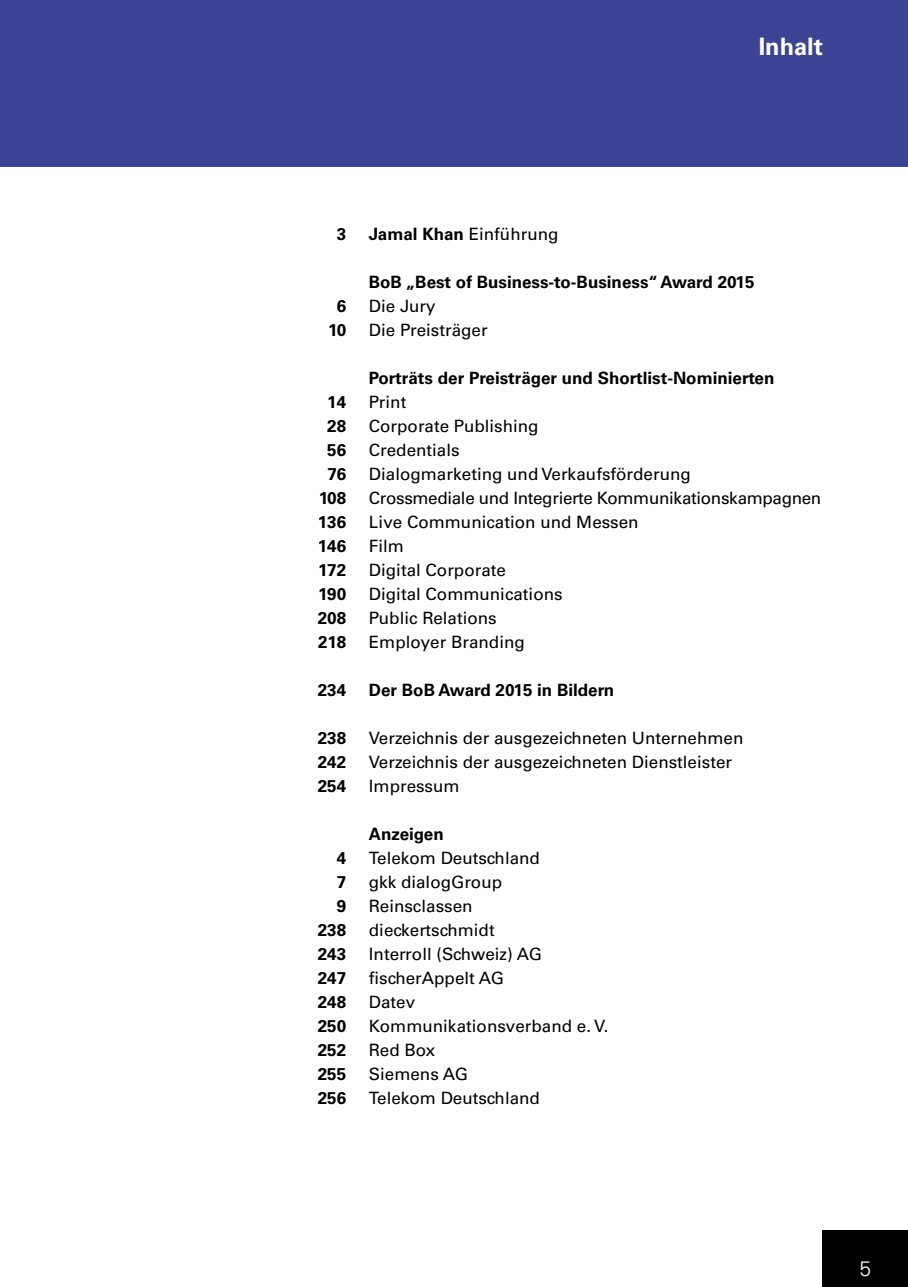
<style>
.page{position:relative;width:908px;height:1287px;background:#fff}
.page>*{position:absolute;margin:0;border:0;box-sizing:border-box;transform-origin:0 0}
.t1{font:700 24px "Univers";color:#fff}
.t2{font:300 24px "Univers";color:#fff}
.t3{font:300 21px "Univers";color:#fff}
.t4{font:17px "Univers";color:#000}
.t5{font:700 17px "Univers";color:#000}
.t6{font:17px "Univers";letter-spacing:-.02em;color:#000}
.s1{font-weight:700}
</style>
<div class="page">
<div style="left:822px;top:1230px;width:85px;height:57px;background:#000"></div>
<div style="left:0;top:0;width:907px;height:167px;background:#3b4395"></div>
<h1 class="t1" style="left:758px;top:32px;width:66px">Inhalt</h1>
<h1 class="t2" style="left:790px;top:36px;width:50px">Print</h1>
<p class="t5" style="left:336px;top:224px;width:11px">3</p>
<p class="t4" style="left:369px;top:224px;width:191px"><span class="s1">Jamal Khan</span> Einführung</p>
<p class="t5" style="left:369px;top:272px;width:387px">BoB „Best of Business-to-Business“ Award 2015</p>
<p class="t5" style="left:336px;top:296px;width:11px">6</p>
<p class="t4" style="left:369px;top:296px;width:68px">Die Jury</p>
<p class="t5" style="left:328px;top:320px;width:19px">10</p>
<p class="t4" style="left:369px;top:320px;width:120px">Die Preisträger</p>
<p class="t5" style="left:369px;top:368px;width:407px">Porträts der Preisträger und Shortlist-Nominierten</p>
<p class="t5" style="left:327px;top:392px;width:20px">14</p>
<p class="t4" style="left:369px;top:392px;width:39px">Print</p>
<p class="t5" style="left:327px;top:416px;width:20px">28</p>
<p class="t4" style="left:369px;top:416px;width:171px">Corporate Publishing</p>
<p class="t5" style="left:327px;top:440px;width:20px">56</p>
<p class="t4" style="left:369px;top:440px;width:92px">Credentials</p>
<p class="t5" style="left:327px;top:464px;width:20px">76</p>
<p class="t4" style="left:369px;top:464px;width:323px">Dialogmarketing und Verkaufsförderung</p>
<p class="t5" style="left:318px;top:488px;width:29px">108</p>
<p class="t6" style="left:369px;top:488px;width:454px">Crossmediale und Integrierte Kommunikationskampagnen</p>
<p class="t5" style="left:317px;top:512px;width:30px">136</p>
<p class="t4" style="left:369px;top:512px;width:271px">Live Communication und Messen</p>
<p class="t5" style="left:317px;top:536px;width:30px">146</p>
<p class="t4" style="left:369px;top:536px;width:36px">Film</p>
<p class="t5" style="left:318px;top:560px;width:29px">172</p>
<p class="t4" style="left:369px;top:560px;width:138px">Digital Corporate</p>
<p class="t5" style="left:318px;top:584px;width:30px">190</p>
<p class="t4" style="left:369px;top:584px;width:195px">Digital Communications</p>
<p class="t5" style="left:317px;top:608px;width:30px">208</p>
<p class="t4" style="left:369px;top:608px;width:129px">Public Relations</p>
<p class="t5" style="left:318px;top:632px;width:30px">218</p>
<p class="t4" style="left:369px;top:632px;width:157px">Employer Branding</p>
<p class="t5" style="left:317px;top:680px;width:30px">234</p>
<p class="t5" style="left:369px;top:680px;width:247px">Der BoB Award 2015 in Bildern</p>
<p class="t5" style="left:317px;top:728px;width:30px">238</p>
<p class="t4" style="left:369px;top:728px;width:376px">Verzeichnis der ausgezeichneten Unternehmen</p>
<p class="t5" style="left:317px;top:752px;width:30px">242</p>
<p class="t4" style="left:369px;top:752px;width:364px">Verzeichnis der ausgezeichneten Dienstleister</p>
<p class="t5" style="left:317px;top:776px;width:30px">254</p>
<p class="t4" style="left:369px;top:776px;width:92px">Impressum</p>
<p class="t5" style="left:369px;top:824px;width:76px">Anzeigen</p>
<p class="t5" style="left:336px;top:848px;width:11px">4</p>
<p class="t4" style="left:369px;top:848px;width:172px">Telekom Deutschland</p>
<p class="t5" style="left:336px;top:872px;width:11px">7</p>
<p class="t4" style="left:369px;top:872px;width:135px">gkk dialogGroup</p>
<p class="t5" style="left:336px;top:896px;width:11px">9</p>
<p class="t4" style="left:369px;top:896px;width:105px">Reinsclassen</p>
<p class="t5" style="left:317px;top:920px;width:30px">238</p>
<p class="t4" style="left:369px;top:920px;width:127px">dieckertschmidt</p>
<p class="t5" style="left:317px;top:944px;width:30px">243</p>
<p class="t4" style="left:369px;top:944px;width:174px">Interroll (Schweiz) AG</p>
<p class="t5" style="left:317px;top:968px;width:30px">247</p>
<p class="t4" style="left:369px;top:968px;width:136px">fischerAppelt AG</p>
<p class="t5" style="left:317px;top:992px;width:30px">248</p>
<p class="t4" style="left:369px;top:992px;width:48px">Datev</p>
<p class="t5" style="left:317px;top:1016px;width:30px">250</p>
<p class="t4" style="left:369px;top:1016px;width:241px">Kommunikationsverband e. V.</p>
<p class="t5" style="left:317px;top:1040px;width:30px">252</p>
<p class="t4" style="left:369px;top:1040px;width:68px">Red Box</p>
<p class="t5" style="left:317px;top:1064px;width:30px">255</p>
<p class="t4" style="left:369px;top:1064px;width:100px">Siemens AG</p>
<p class="t5" style="left:317px;top:1088px;width:30px">256</p>
<p class="t4" style="left:369px;top:1088px;width:172px">Telekom Deutschland</p>
<p class="t3" style="left:859px;top:1255px;width:13px">5</p>
</div>
